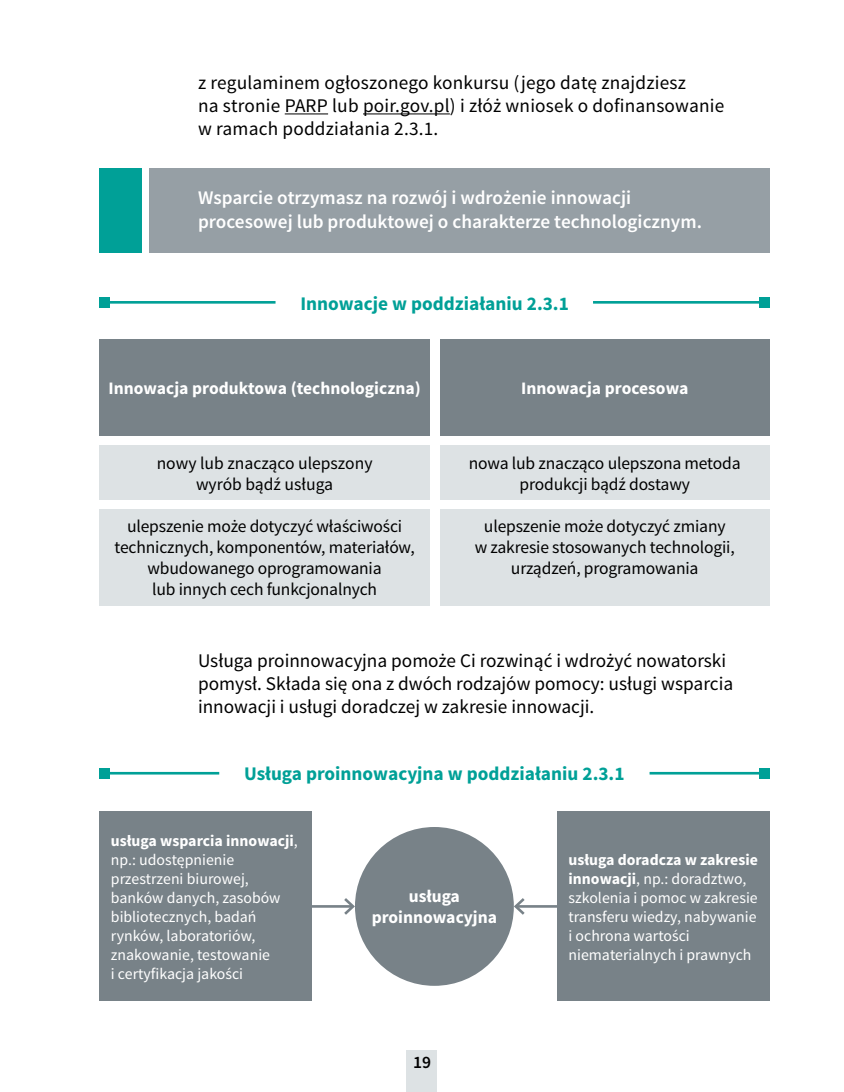
<style>
.page{position:relative;width:844px;height:1092px;background:#fff}
.page>*{position:absolute;margin:0;border:0;box-sizing:border-box;transform-origin:0 0}
.t1{font:19.25px/23.1px "Source Sans Pro";color:#000}
.t2{font:600 19.25px/23.1px "Source Sans Pro";color:#fff}
.t3{font:700 19.25px "Source Sans Pro";color:#00a097}
.t4{font:17.5px/21px "Source Sans Pro";letter-spacing:-.01em;color:#000;text-align:center}
.t5{font:700 17.5px/21px "Source Sans Pro";color:#fff;text-align:center}
.t6{font:600 17.5px "Source Sans Pro";color:#000}
.t7{font:15.75px/18.9px "Source Sans Pro";color:#fff}
.s1{font-weight:700}
</style>
<div class="page">
<div style="left:407px;top:1050px;width:30px;height:41px;background:#dde2e4"></div>
<div style="left:149px;top:168px;width:620px;height:84px;background:#969fa5"></div>
<div style="left:99px;top:168px;width:42px;height:84px;background:#00a097"></div>
<hr style="left:285px;top:113px;width:43px;height:1px;background:#000">
<hr style="left:363px;top:113px;width:87px;height:1px;background:#000">
<div style="left:99px;top:811px;width:213px;height:190px;background:#788288"></div>
<div style="left:99px;top:509px;width:331px;height:96px;background:#dde2e4"></div>
<div style="left:440px;top:509px;width:329px;height:96px;background:#dde2e4"></div>
<div style="left:99px;top:339px;width:331px;height:96px;background:#788288"></div>
<div style="left:99px;top:445px;width:331px;height:54px;background:#dde2e4"></div>
<div style="left:440px;top:339px;width:329px;height:96px;background:#788288"></div>
<div style="left:440px;top:445px;width:329px;height:54px;background:#dde2e4"></div>
<hr style="left:104px;top:301px;width:171px;height:2px;background:#00a097">
<div style="left:99px;top:297px;width:11px;height:10px;background:#00a097"></div>
<hr style="left:593px;top:301px;width:171px;height:2px;background:#00a097">
<div style="left:758px;top:297px;width:11px;height:10px;background:#00a097"></div>
<div style="left:557px;top:811px;width:212px;height:190px;background:#788288"></div>
<div style="left:355px;top:827px;width:158px;height:158px;background:#788288;border-radius:50%"></div>
<hr style="left:104px;top:771px;width:115px;height:3px;background:#00a097">
<div style="left:99px;top:768px;width:11px;height:10px;background:#00a097"></div>
<hr style="left:649px;top:771px;width:115px;height:3px;background:#00a097">
<div style="left:758px;top:768px;width:11px;height:10px;background:#00a097"></div>
<hr style="left:311px;top:905px;width:42px;height:2px;background:#788288">
<svg style="left:341px;top:895px;width:15px;height:22px"></svg>
<hr style="left:515px;top:905px;width:42px;height:2px;background:#788288">
<svg style="left:512px;top:895px;width:15px;height:22px"></svg>
<p class="t1" style="left:198px;top:71px;width:527px">z regulaminem ogłoszonego konkursu (jego datę znajdziesz<br>na stronie PARP lub poir.gov.pl) i złóż wniosek o dofinansowanie w ramach poddziałania 2.3.1.</p>
<p class="t2" style="left:198px;top:187px;width:505px">Wsparcie otrzymasz na rozwój i wdrożenie innowacji procesowej lub produktowej o charakterze technologicznym.</p>
<p class="t3" style="left:300px;top:291px;width:270px">Innowacje w poddziałaniu 2.3.1</p>
<p class="t5" style="left:108px;top:378px;width:314px">Innowacja produktowa (technologiczna)</p>
<p class="t4" style="left:157px;top:452px;width:217px">nowy lub znacząco ulepszony wyrób bądź usługa</p>
<p class="t5" style="left:521px;top:378px;width:169px">Innowacja procesowa</p>
<p class="t4" style="left:468px;top:452px;width:273px">nowa lub znacząco ulepszona metoda produkcji bądź dostawy</p>
<p class="t4" style="left:114px;top:516px;width:301px">ulepszenie może dotyczyć właściwości technicznych, komponentów, materiałów, wbudowanego oprogramowania<br>lub innych cech funkcjonalnych</p>
<p class="t4" style="left:474px;top:516px;width:261px">ulepszenie może dotyczyć zmiany<br>w zakresie stosowanych technologii, urządzeń, programowania</p>
<p class="t1" style="left:198px;top:649px;width:536px">Usługa proinnowacyjna pomoże Ci rozwinąć i wdrożyć nowatorski pomysł. Składa się ona z dwóch rodzajów pomocy: usługi wsparcia innowacji i usługi doradczej w zakresie innowacji.</p>
<p class="t3" style="left:244px;top:761px;width:382px">Usługa proinnowacyjna w poddziałaniu 2.3.1</p>
<p class="t7" style="left:111px;top:831px;width:188px"><span class="s1">usługa wsparcia innowacji</span>, np.: udostępnienie przestrzeni biurowej, banków danych, zasobów bibliotecznych, badań rynków, laboratoriów, znakowanie, testowanie<br>i certyfikacja jakości</p>
<p class="t5" style="left:371px;top:886px;width:127px">usługa proinnowacyjna</p>
<p class="t6" style="left:413px;top:1051px;width:19px">19</p>
<p class="t7" style="left:568px;top:850px;width:191px"><span class="s1">usługa doradcza w zakresie innowacji</span>, np.: doradztwo, szkolenia i pomoc w zakresie transferu wiedzy, nabywanie i ochrona wartości niematerialnych i prawnych</p>
</div>
